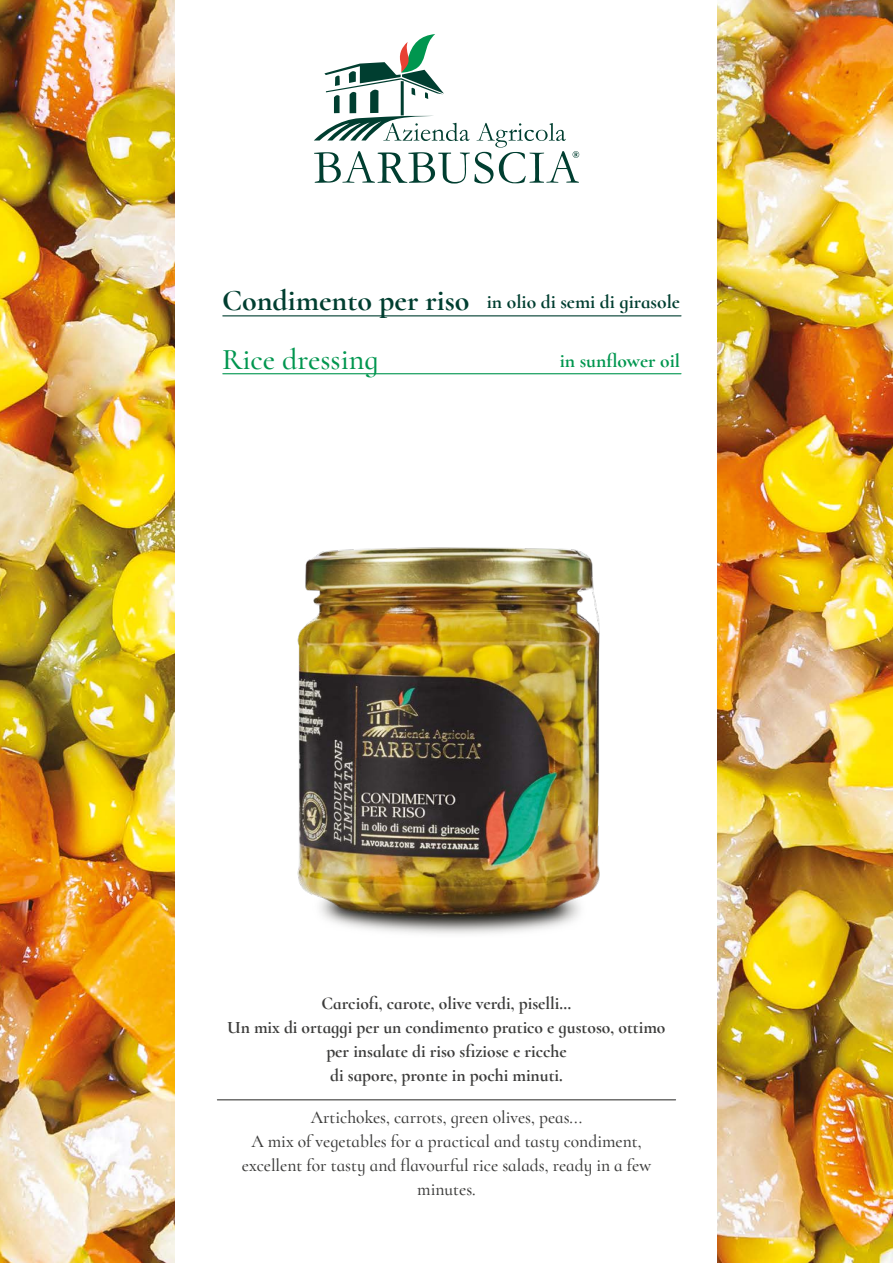
<style>
.page{position:relative;width:893px;height:1263px;background:#fff}
.page>*{position:absolute;margin:0;border:0;box-sizing:border-box;transform-origin:0 0}
.t1{font:700 30px "Cormorant Infant";color:#003e30}
.t2{font:500 30px "Cormorant Infant";color:#00964f}
.t3{font:700 19.5px "Cormorant Infant";color:#003e30}
.t4{font:700 19.5px "Cormorant Infant";color:#00964f}
.t5{font:700 18px/24px "Cormorant Infant";color:#3c3c3b;text-align:center}
.t6{font:500 18px/24px "Cormorant Infant";color:#3c3c3b;text-align:center}
</style>
<div class="page">
<img style="left:0;top:0;width:893px;height:1263px">
<div style="left:176px;top:0;width:541px;height:1263px;background:#fff"></div>
<img style="left:222px;top:315px;width:460px;height:619px">
<svg style="left:314px;top:34px;width:265px;height:150px"></svg>
<hr style="left:223px;top:315px;width:458px;height:1px;background:#003e30">
<hr style="left:223px;top:373px;width:458px;height:1px;background:#00964f">
<hr style="left:217px;top:1099px;width:459px;height:1px;background:#3c3c3b">
<h1 class="t1" style="left:222px;top:281px;width:249px">Condimento per riso</h1>
<h1 class="t2" style="left:222px;top:341px;width:158px">Rice dressing</h1>
<p class="t3" style="left:487px;top:290px;width:195px">in olio di semi di girasole</p>
<p class="t4" style="left:560px;top:349px;width:122px">in sunflower oil</p>
<p class="t5" style="left:227px;top:991px;width:440px">Carciofi, carote, olive verdi, piselli…<br>Un mix di ortaggi per un condimento pratico e gustoso, ottimo per insalate di riso sfiziose e ricche<br>di sapore, pronte in pochi minuti.</p>
<p class="t6" style="left:242px;top:1105px;width:411px">Artichokes, carrots, green olives, peas...<br>A mix of vegetables for a practical and tasty condiment, excellent for tasty and flavourful rice salads, ready in a few minutes.</p>
</div>
